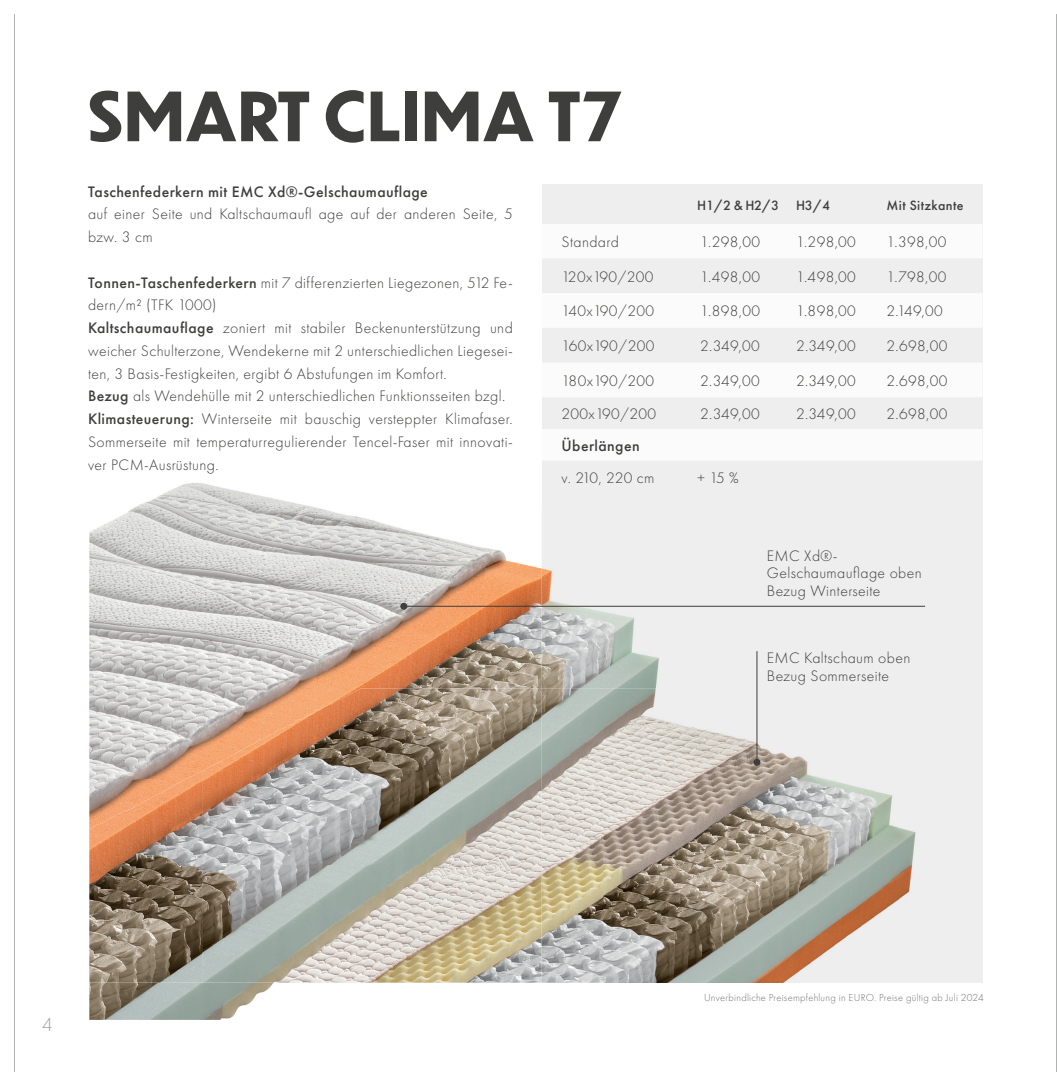
<style>
.page{position:relative;width:1057px;height:1072px;background:#fff}
.page>*{position:absolute;margin:0;border:0;box-sizing:border-box;transform-origin:0 0}
.t1{font:700 66.5px "Dunbar Tall";letter-spacing:.025em;color:#3e3e3c}
.t2{font:300 17.5px "Dunbar Tall";color:#9d9e9f}
.t3{font:300 15.75px/22.8px "Futura PT";letter-spacing:.025em;color:#3e3e3c}
.t4{font:500 15.75px "Futura PT";letter-spacing:.025em;color:#3e3e3c}
.t5{font:500 14px "Futura PT";letter-spacing:.025em;color:#3e3e3c}
.t6{font:300 10.5px "Futura PT";letter-spacing:.025em;color:#727271}
.s1{font-weight:500}
</style>
<div class="page">
<hr style="left:1056px;top:15px;width:1px;height:1056px;background:#b0b1b1">
<div style="left:542px;top:185px;width:440px;height:797px;background:#eeeeef"></div>
<img style="left:429px;top:908px;width:113px;height:74px">
<img style="left:603px;top:688px;width:247px;height:294px">
<img style="left:850px;top:785px;width:66px;height:150px">
<img style="left:542px;top:826px;width:61px;height:156px">
<img style="left:89px;top:483px;width:226px;height:288px">
<img style="left:315px;top:507px;width:170px;height:181px">
<img style="left:485px;top:548px;width:57px;height:140px">
<img style="left:89px;top:982px;width:239px;height:37px">
<img style="left:542px;top:568px;width:151px;height:258px">
<img style="left:202px;top:688px;width:227px;height:294px">
<img style="left:428px;top:688px;width:114px;height:220px">
<img style="left:89px;top:771px;width:114px;height:211px">
<hr style="left:404px;top:606px;width:521px;height:1px;background:#3e3e3c">
<div style="left:400px;top:602px;width:7px;height:7px;background:#3e3e3c;border-radius:50%"></div>
<hr style="left:756px;top:651px;width:1px;height:111px;background:#3e3e3c">
<div style="left:753px;top:758px;width:7px;height:7px;background:#3e3e3c;border-radius:50%"></div>
<svg style="left:542px;top:224px;width:440px;height:236px;fill:#fbfbfb"></svg>
<hr style="left:15px;top:15px;width:1px;height:1056px;background:#b0b1b1">
<h1 class="t1" style="left:88px;top:67px;width:535px">SMART CLIMA T7</h1>
<p class="t4" style="left:88px;top:182px;width:341px">Taschenfederkern mit EMC Xd®-Gelschaumauflage</p>
<p class="t3" style="left:88px;top:203px;width:426px">auf einer Seite und Kaltschaumaufl age auf der anderen Seite, 5 bzw. 3 cm</p>
<p class="t3" style="left:88px;top:271px;width:426px"><span class="s1">Tonnen-Taschenfederkern</span> mit 7 differenzierten Liegezonen, 512 Fe&shy;dern/m² (TFK 1000)<br><span class="s1">Kaltschaumauflage</span> zoniert mit stabiler Beckenunterstützung und weicher Schulterzone, Wendekerne mit 2 unterschiedlichen Liegesei&shy;ten, 3 Basis-Festigkeiten, ergibt 6 Abstufungen im Komfort.<br><span class="s1">Bezug</span> als Wendehülle mit 2 unterschiedlichen Funktionsseiten bzgl.<br><span class="s1">Klimasteuerung:</span> Winterseite mit bauschig versteppter Klimafaser.<br>Sommerseite mit temperaturregulierender Tencel-Faser mit innovati&shy;ver PCM-Ausrüstung.</p>
<p class="t5" style="left:697px;top:197px;width:134px">H1/2 &amp; H2/3 H3/4</p>
<p class="t5" style="left:886px;top:197px;width:78px">Mit Sitzkante</p>
<p class="t3" style="left:561px;top:231px;width:59px">Standard</p>
<p class="t3" style="left:700px;top:231px;width:61px">1.298,00</p>
<p class="t3" style="left:796px;top:231px;width:61px">1.298,00</p>
<p class="t3" style="left:886px;top:231px;width:61px">1.398,00</p>
<p class="t3" style="left:561px;top:265px;width:93px">120x190/200</p>
<p class="t3" style="left:700px;top:265px;width:61px">1.498,00</p>
<p class="t3" style="left:796px;top:265px;width:61px">1.498,00</p>
<p class="t3" style="left:886px;top:265px;width:61px">1.798,00</p>
<p class="t3" style="left:561px;top:300px;width:94px">140x190/200</p>
<p class="t3" style="left:700px;top:300px;width:61px">1.898,00</p>
<p class="t3" style="left:796px;top:300px;width:61px">1.898,00</p>
<p class="t3" style="left:886px;top:300px;width:58px">2.149,00</p>
<p class="t3" style="left:561px;top:335px;width:94px">160x190/200</p>
<p class="t3" style="left:700px;top:335px;width:61px">2.349,00</p>
<p class="t3" style="left:796px;top:335px;width:61px">2.349,00</p>
<p class="t3" style="left:886px;top:335px;width:62px">2.698,00</p>
<p class="t3" style="left:561px;top:369px;width:94px">180x190/200</p>
<p class="t3" style="left:700px;top:369px;width:61px">2.349,00</p>
<p class="t3" style="left:796px;top:369px;width:61px">2.349,00</p>
<p class="t3" style="left:886px;top:369px;width:62px">2.698,00</p>
<p class="t3" style="left:561px;top:402px;width:96px">200x190/200</p>
<p class="t3" style="left:700px;top:402px;width:61px">2.349,00</p>
<p class="t3" style="left:796px;top:402px;width:61px">2.349,00</p>
<p class="t3" style="left:886px;top:402px;width:62px">2.698,00</p>
<p class="t4" style="left:561px;top:436px;width:80px">Überlängen</p>
<p class="t3" style="left:561px;top:466px;width:94px">v. 210, 220 cm</p>
<p class="t3" style="left:697px;top:466px;width:43px">+ 15 %</p>
<p class="t3" style="left:767px;top:547px;width:156px;line-height:17.5px">EMC Xd®-<br>Gelschaumauflage oben<br>Bezug Winterseite</p>
<p class="t3" style="left:767px;top:649px;width:145px;line-height:17.5px">EMC Kaltschaum oben<br>Bezug Sommerseite</p>
<p class="t2" style="left:42px;top:1012px;width:12px">4</p>
<p class="t6" style="left:704px;top:991px;width:281px">Unverbindliche Preisempfehlung in EURO. Preise gültig ab Juli 2024</p>
</div>
